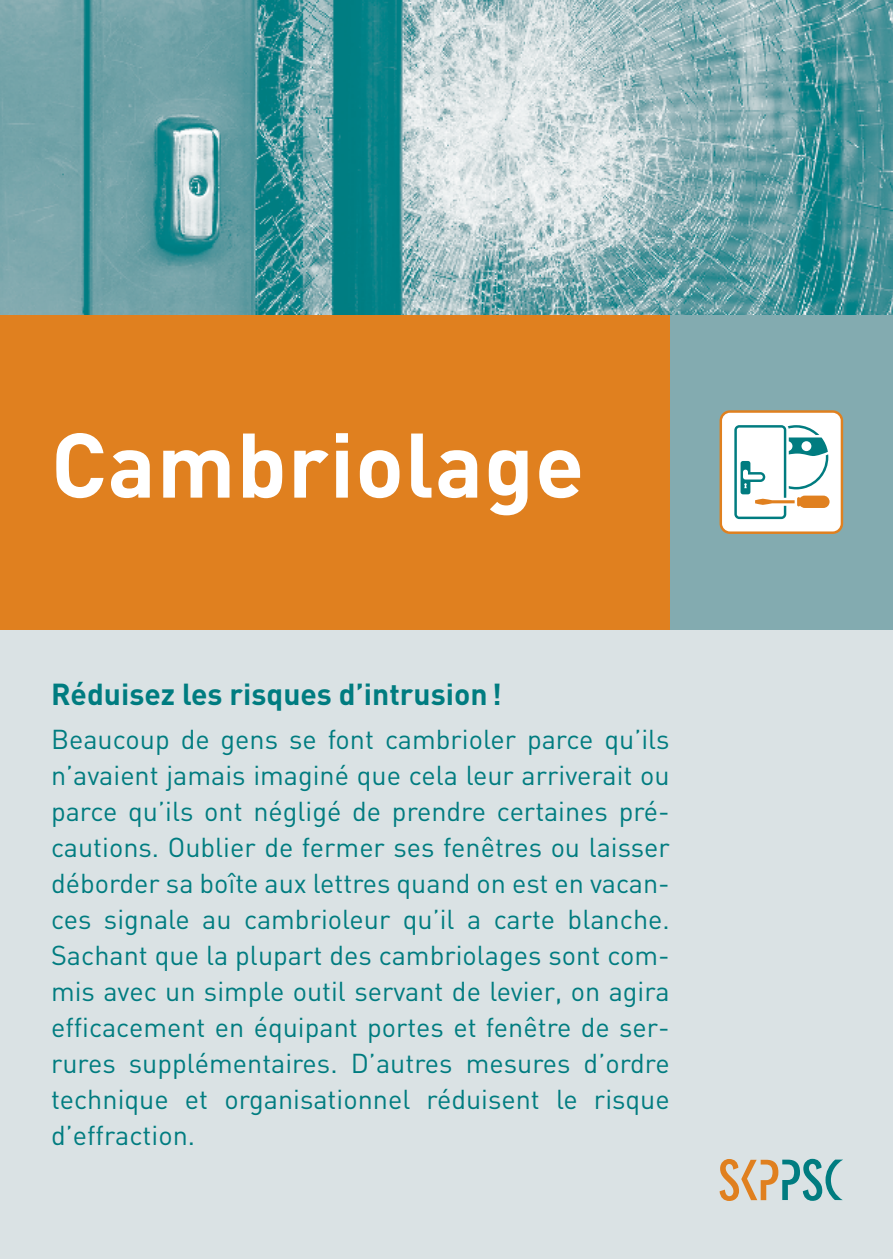
<style>
.page{position:relative;width:893px;height:1259px;background:#fff}
.page>*{position:absolute;margin:0;border:0;box-sizing:border-box;transform-origin:0 0}
.t1{font:700 90px "DIN Weber";letter-spacing:.01em;color:#fff}
.t2{font:700 30px "DIN Weber";color:#007c80}
.t3{font:27px/36px "DIN Weber";color:#007c80;text-align:justify}
</style>
<div class="page">
<div style="left:0;top:612px;width:893px;height:647px;background:#dae2e4"></div>
<img style="left:0;top:0;width:893px;height:315px">
<div style="left:651px;top:315px;width:242px;height:314px;background:#83abb0"></div>
<svg style="left:719px;top:410px;width:124px;height:124px;background:#dce1d7"></svg>
<div style="left:0;top:315px;width:670px;height:314px;background:#e0801f"></div>
<svg style="left:719px;top:1158px;width:124px;height:43px"></svg>
<h1 class="t1" style="left:51px;top:406px;width:535px">Cambriolage</h1>
<p class="t2" style="left:51px;top:674px;width:452px">Réduisez les risques d’intrusion!</p>
<p class="t3" style="left:51px;top:721px;width:620px">Beaucoup de gens se font cambrioler parce qu’ils n’avaient jamais imaginé que cela leur arriverait ou parce qu’ils ont négligé de prendre certaines pré&shy;cautions. Oublier de fermer ses fenêtres ou laisser déborder sa boîte aux lettres quand on est en vacan&shy;ces signale au cambrioleur qu’il a carte blanche.<br>Sachant que la plupart des cambriolages sont com&shy;mis avec un simple outil servant de levier, on agira efficacement en équipant portes et fenêtre de ser&shy;rures supplémentaires. D’autres mesures d’ordre technique et organisationnel réduisent le risque d’effraction.</p>
</div>
